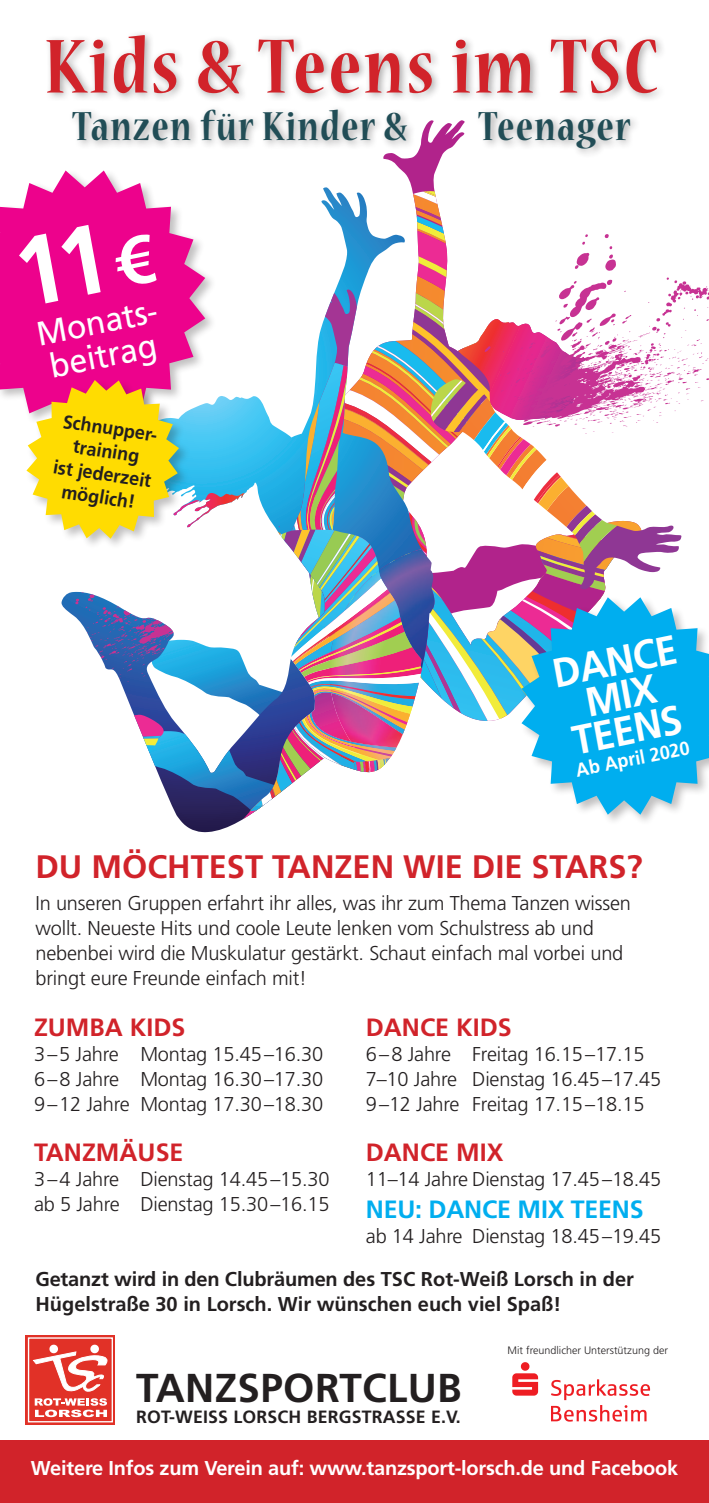
<style>
.page{position:relative;width:709px;height:1503px;background:#fff}
.page>*{position:absolute;margin:0;border:0;box-sizing:border-box;transform-origin:0 0}
.t1{font:700 condensed 85px "Nueva Std";letter-spacing:.03em;color:#d1232a}
.t2{font:700 condensed 45px "Nueva Std";letter-spacing:.03em;color:#214d56}
.t3{font:700 41px/35px "Frutiger LT";color:#fff;text-align:center;scale:.95 1}
.t4{font:700 40.25px "Frutiger";letter-spacing:.01em;color:#231f20}
.t5{font:33.75px "Frutiger LT";color:#fff;scale:.95 1}
.t6{font:700 32.5px "Frutiger";color:#d1232a}
.t7{font:700 25px "Frutiger";color:#d1232a}
.t8{font:700 25px "Frutiger";letter-spacing:-.01em;color:#00aeef}
.t9{font:300 20px/25px "Frutiger";letter-spacing:-.01em;color:#231f20}
.t10{font:700 20px/25px "Frutiger";color:#231f20}
.t11{font:700 20px "Frutiger";letter-spacing:-.01em;color:#fff}
.t12{font:700 19px/23.2px "Frutiger LT";color:#231f20;text-align:center;scale:.95 1}
.t13{font:700 19px "Frutiger LT";color:#fff;scale:.95 1}
.t14{font:700 17.75px "Frutiger";letter-spacing:.01em;color:#231f20}
.t15{font:300 10.75px "Frutiger";color:#231f20}
</style>
<div class="page">
<svg style="left:324px;top:159px;width:117px;height:29px"></svg>
<div style="left:42px;top:30px;width:624px;height:129px;background:#231f20;opacity:.37"></div>
<svg style="left:512px;top:1362px;width:139px;height:60px"></svg>
<div style="left:26px;top:1334px;width:89px;height:90px;background:#e13127"></div>
<div style="left:28px;top:1337px;width:85px;height:85px;border:1px solid #fff"></div>
<svg style="left:35px;top:1398px;width:72px;height:19px"></svg>
<svg style="left:33px;top:1344px;width:75px;height:48px"></svg>
<div style="left:0;top:1440px;width:709px;height:62px;background:#d1232a"></div>
<svg style="left:0;top:170px;width:147px;height:228px;fill:#ed028c"></svg>
<div style="left:519px;top:596px;width:190px;height:230px;background:#231f20;opacity:.28"></div>
<svg style="left:16px;top:188px;width:693px;height:626px"></svg>
<p class="t1" style="left:44px;top:28px;width:615px">Kids &amp; Teens im TSC</p>
<p class="t2" style="left:72px;top:106px;width:337px">Tanzen für Kinder &amp;</p>
<p class="t2" style="left:478px;top:106px;width:154px">Teenager</p>
<p class="t5" style="left:33px;top:316px;width:131px;rotate:-12deg">Monats-</p>
<p class="t5" style="left:46px;top:347px;width:116px;rotate:-12deg">beitrag</p>
<p class="t12" style="left:61px;top:409px;width:108px;rotate:8deg">Schnupper&shy;training<br>ist jederzeit möglich!</p>
<p class="t3" style="left:549px;top:657px;width:134px;rotate:-12deg">DANCE<br>MIX</p>
<p class="t3" style="left:569px;top:724px;width:118px;rotate:-12deg">TEENS</p>
<p class="t13" style="left:573px;top:760px;width:123px;rotate:-12deg">Ab April 2020</p>
<p class="t6" style="left:35px;top:847px;width:609px">DU MÖCHTEST TANZEN WIE DIE STARS?</p>
<p class="t9" style="left:35px;top:890px;width:597px">In unseren Gruppen erfahrt ihr alles, was ihr zum Thema Tanzen wissen wollt. Neueste Hits und coole Leute lenken vom Schulstress ab und nebenbei wird die Muskulatur gestärkt. Schaut einfach mal vorbei und bringt eure Freunde einfach mit!</p>
<p class="t7" style="left:34px;top:1013px;width:153px">ZUMBA KIDS</p>
<p class="t9" style="left:34px;top:1042px;width:291px">3–5 Jahre Montag 15.45–16.30</p>
<p class="t9" style="left:34px;top:1067px;width:291px">6–8 Jahre Montag 16.30–17.30</p>
<p class="t9" style="left:34px;top:1092px;width:291px">9–12 Jahre Montag 17.30–18.30</p>
<p class="t7" style="left:34px;top:1137px;width:151px">TANZMÄUSE</p>
<p class="t9" style="left:34px;top:1166px;width:297px">3–4 Jahre Dienstag 14.45–15.30</p>
<p class="t9" style="left:34px;top:1191px;width:297px">ab 5 Jahre Dienstag 15.30–16.15</p>
<p class="t7" style="left:366px;top:1013px;width:147px">DANCE KIDS</p>
<p class="t9" style="left:366px;top:1042px;width:280px">6–8 Jahre Freitag 16.15–17.15</p>
<p class="t9" style="left:366px;top:1067px;width:297px">7–10 Jahre Dienstag 16.45–17.45</p>
<p class="t9" style="left:366px;top:1092px;width:280px">9–12 Jahre Freitag 17.15–18.15</p>
<p class="t7" style="left:366px;top:1137px;width:139px">DANCE MIX</p>
<p class="t9" style="left:366px;top:1166px;width:297px">11–14 Jahre Dienstag 17.45–18.45</p>
<p class="t8" style="left:366px;top:1194px;width:279px">NEU: DANCE MIX TEENS</p>
<p class="t9" style="left:366px;top:1223px;width:297px">ab 14 Jahre Dienstag 18.45–19.45</p>
<p class="t10" style="left:35px;top:1266px;width:600px">Getanzt wird in den Clubräumen des TSC Rot-Weiß Lorsch in der<br>Hügelstraße 30 in Lorsch. Wir wünschen euch viel Spaß!</p>
<p class="t15" style="left:507px;top:1343px;width:162px">Mit freundlicher Unterstützung der</p>
<p class="t4" style="left:136px;top:1364px;width:327px">TANZSPORTCLUB</p>
<p class="t14" style="left:136px;top:1406px;width:326px">ROT-WEISS LORSCH BERGSTRASSE E.V.</p>
<p class="t11" style="left:31px;top:1455px;width:649px">Weitere Infos zum Verein auf: www.tanzsport-lorsch.de und Facebook</p>
</div>
